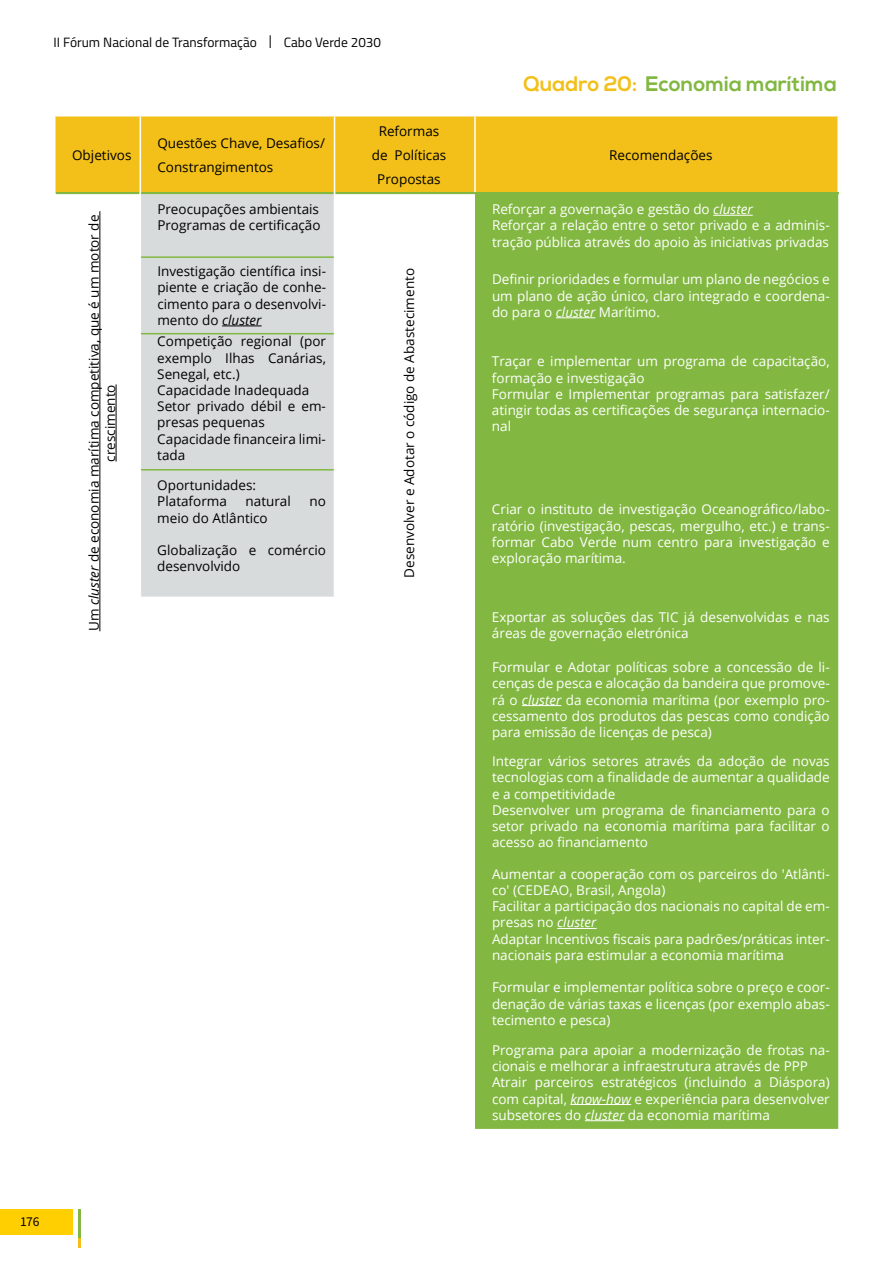
<style>
.page{position:relative;width:893px;height:1263px;background:#fff}
.page>*{position:absolute;margin:0;border:0;box-sizing:border-box;transform-origin:0 0}
.t1{font:700 21px "Nexa";color:#82b841}
.t2{font:13.5px/16.2px "Open Sans";color:#fff}
.t3{font:13.5px/16.2px "Open Sans";color:#000}
.t4{font:13.5px "Titillium";color:#000}
.t5{font:13.5px "Source Sans Pro";color:#000}
.s1{color:#f2c019}
.s2{font-style:italic}
</style>
<div class="page">
<div style="left:0;top:1209px;width:72px;height:25px;background:#ffcf01"></div>
<hr style="left:79px;top:1209px;width:2px;height:29px;background:#82b841">
<svg style="left:79px;top:1238px;width:2px;height:9px"></svg>
<div style="left:56px;top:116px;width:781px;height:76px;background:#f3c019"></div>
<div style="left:141px;top:194px;width:193px;height:403px;background:#d8dbdc"></div>
<div style="left:475px;top:194px;width:363px;height:935px;background:#82b841"></div>
<hr style="left:56px;top:192px;width:84px;height:2px;background:#82b841">
<hr style="left:141px;top:192px;width:193px;height:2px;background:#82b841">
<hr style="left:335px;top:192px;width:140px;height:2px;background:#82b841">
<hr style="left:475px;top:192px;width:364px;height:2px;background:#82b841">
<hr style="left:140px;top:116px;width:1px;height:77px;background:#fff">
<hr style="left:334px;top:116px;width:1px;height:77px;background:#fff">
<hr style="left:474px;top:116px;width:2px;height:76px;background:#fff">
<hr style="left:141px;top:256px;width:193px;height:2px;background:#82b841">
<hr style="left:141px;top:333px;width:193px;height:1px;background:#82b841">
<hr style="left:141px;top:469px;width:193px;height:1px;background:#82b841">
<hr style="left:100px;top:211px;width:1px;height:420px;background:#000">
<hr style="left:116px;top:384px;width:1px;height:78px;background:#000">
<hr style="left:713px;top:215px;width:40px;height:1px;background:#fff">
<hr style="left:222px;top:326px;width:40px;height:1px;background:#000">
<hr style="left:556px;top:317px;width:39px;height:1px;background:#fff">
<hr style="left:522px;top:705px;width:39px;height:1px;background:#fff">
<hr style="left:557px;top:928px;width:40px;height:1px;background:#fff">
<hr style="left:570px;top:1104px;width:61px;height:1px;background:#fff">
<hr style="left:585px;top:1120px;width:39px;height:1px;background:#fff">
<p class="t4" style="left:54px;top:32px;width:329px">II Fórum Nacional de Transformação | Cabo Verde 2030</p>
<p class="t3" style="left:72px;top:147px;width:61px">Objetivos</p>
<p class="t3" style="left:157px;top:131px;width:169px;line-height:24px">Questões Chave, Desafios/<br>Constrangimentos</p>
<p class="t3" style="left:372px;top:119px;width:76px;line-height:24px;text-align:center">Reformas de Políticas<br>Propostas</p>
<h1 class="t1" style="left:523px;top:71px;width:315px"><span class="s1">Quadro 20:</span> Economia marítima</h1>
<p class="t3" style="left:609px;top:147px;width:105px">Recomendações</p>
<p class="t2" style="left:492px;top:201px;width:339px">Reforçar a governação e gestão do <span class="s2">cluster<br></span>Reforçar a relação entre o setor privado e a adminis&shy;tração pública através do apoio às iniciativas privadas</p>
<p class="t3" style="left:86px;top:631px;width:418px;text-align:center;rotate:-90deg">Um <span class="s2">cluster</span> de economia marítima competitiva, que é um motor de crescimento</p>
<p class="t3" style="left:157px;top:201px;width:165px">Preocupações ambientais<br>Programas de certificação</p>
<p class="t3" style="left:157px;top:263px;width:170px;text-align:justify">Investigação científica insi&shy;piente e criação de conhe&shy;cimento para o desenvolvi&shy;mento do <span class="s2">cluster</span></p>
<p class="t2" style="left:492px;top:271px;width:339px;text-align:justify">Definir prioridades e formular um plano de negócios e um plano de ação único, claro integrado e coordena&shy;do para o <span class="s2">cluster</span> Marítimo.</p>
<p class="t3" style="left:157px;top:333px;width:170px">Competição regional (por exemplo Ilhas Canárias,<br>Senegal, etc.)<br>Capacidade Inadequada<br>Setor privado débil e em&shy;presas pequenas<br>Capacidade financeira limi&shy;tada</p>
<p class="t3" style="left:401px;top:578px;width:311px;rotate:-90deg">Desenvolver e Adotar o código de Abastecimento</p>
<p class="t2" style="left:492px;top:353px;width:339px">Traçar e implementar um programa de capacitação, formação e investigação<br>Formular e Implementar programas para satisfazer/ atingir todas as certificações de segurança internacio&shy;nal</p>
<p class="t3" style="left:157px;top:477px;width:100px">Oportunidades:<br>Plataforma</p>
<p class="t3" style="left:246px;top:493px;width:47px">natural</p>
<p class="t3" style="left:310px;top:493px;width:18px">no</p>
<p class="t3" style="left:157px;top:509px;width:112px">meio do Atlântico</p>
<p class="t3" style="left:157px;top:542px;width:170px">Globalização e comércio desenvolvido</p>
<p class="t2" style="left:492px;top:501px;width:339px;text-align:justify">Criar o instituto de investigação Oceanográfico/labo&shy;ratório (investigação, pescas, mergulho, etc.) e trans&shy;formar Cabo Verde num centro para investigação e exploração marítima.</p>
<p class="t2" style="left:492px;top:609px;width:339px">Exportar as soluções das TIC já desenvolvidas e nas áreas de governação eletrónica</p>
<p class="t2" style="left:492px;top:659px;width:339px;text-align:justify">Formular e Adotar políticas sobre a concessão de li&shy;cenças de pesca e alocação da bandeira que promove&shy;rá o <span class="s2">cluster</span> da economia marítima (por exemplo pro&shy;cessamento dos produtos das pescas como condição para emissão de licenças de pesca)</p>
<p class="t2" style="left:492px;top:753px;width:339px">Integrar vários setores através da adoção de novas tecnologias com a finalidade de aumentar a qualidade e a competitividade<br>Desenvolver um programa de financiamento para o setor privado na economia marítima para facilitar o acesso ao financiamento</p>
<p class="t2" style="left:492px;top:865px;width:339px">Aumentar a cooperação com os parceiros do 'Atlânti&shy;co' (CEDEAO, Brasil, Angola)<br>Facilitar a participação dos nacionais no capital de em&shy;presas no <span class="s2">cluster<br></span>Adaptar Incentivos fiscais para padrões/práticas inter&shy;nacionais para estimular a economia marítima</p>
<p class="t2" style="left:492px;top:979px;width:339px;text-align:justify">Formular e implementar política sobre o preço e coor&shy;denação de várias taxas e licenças (por exemplo abas&shy;tecimento e pesca)</p>
<p class="t2" style="left:492px;top:1041px;width:339px">Programa para apoiar a modernização de frotas na&shy;cionais e melhorar a infraestrutura através de PPP Atrair parceiros estratégicos (incluindo a Diáspora) com capital, <span class="s2">know-how</span> e experiência para desenvolver subsetores do <span class="s2">cluster</span> da economia marítima</p>
<p class="t5" style="left:20px;top:1213px;width:21px">176</p>
</div>
